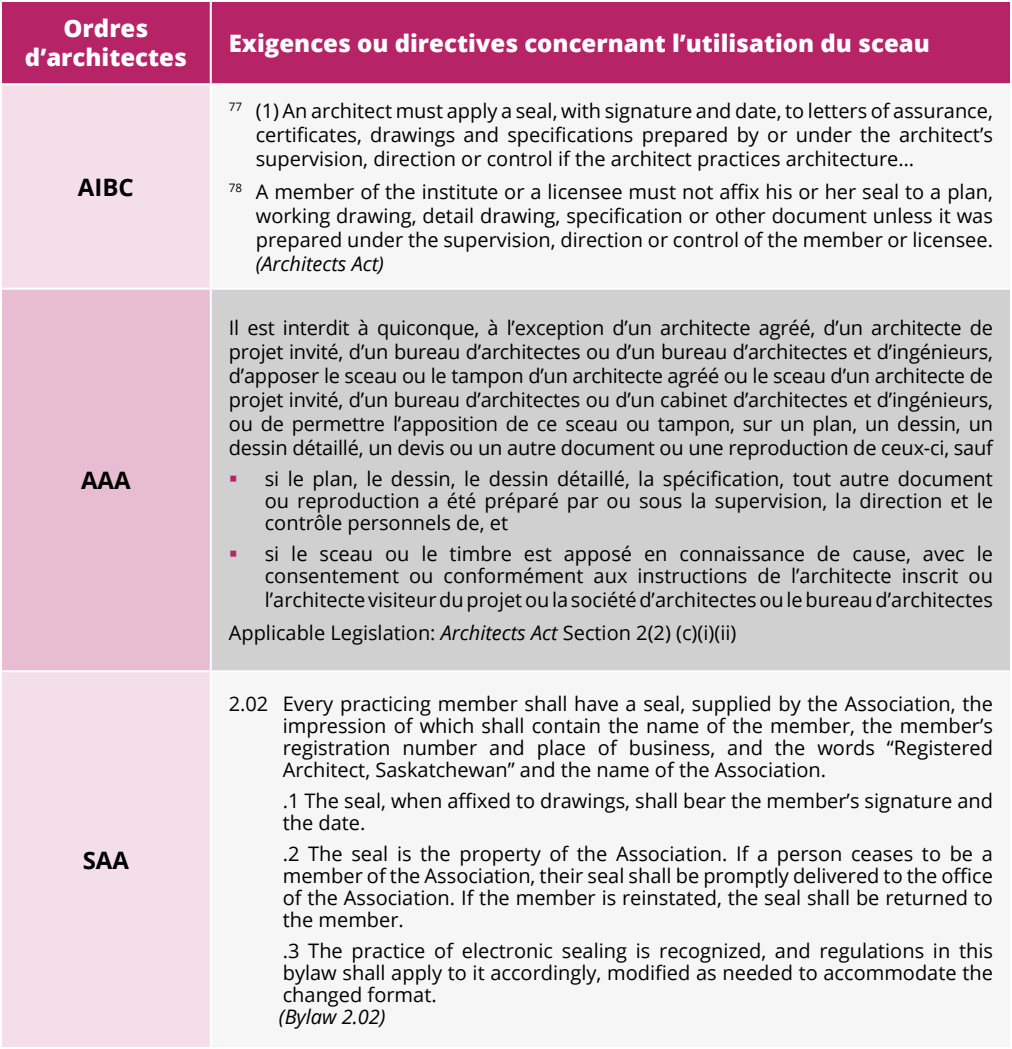
<style>
.page{position:relative;width:1012px;height:1049px;background:#fff}
.page>*{position:absolute;margin:0;border:0;box-sizing:border-box;transform-origin:0 0}
.t1{font:800 24px/28.8px "Open Sans";color:#fff;text-align:center}
.t2{font:700 24px "Open Sans";color:#000}
.t3{font:20px/22px "Open Sans";color:#000;text-align:justify}
.t4{font:italic 20px "Open Sans";color:#000}
.s1{font-style:italic}
</style>
<div class="page">
<div style="left:2px;top:2px;width:1008px;height:81px;background:#b62467"></div>
<div style="left:2px;top:85px;width:208px;height:961px;background:#f4dee8"></div>
<div style="left:211px;top:84px;width:800px;height:204px;background:#f7f6f7"></div>
<div style="left:1px;top:288px;width:210px;height:383px;background:#e9bdd1"></div>
<div style="left:211px;top:288px;width:800px;height:383px;background:#d0d0d0"></div>
<div style="left:211px;top:671px;width:800px;height:376px;background:#f7f6f7"></div>
<hr style="left:210px;top:2px;width:2px;height:81px;background:#fff">
<hr style="left:211px;top:83px;width:801px;height:2px;background:#fff">
<hr style="left:210px;top:85px;width:2px;height:202px;background:#fff">
<hr style="left:1010px;top:85px;width:2px;height:202px;background:#fff">
<hr style="left:0;top:287px;width:211px;height:2px;background:#fff">
<hr style="left:0;top:289px;width:2px;height:381px;background:#fff">
<hr style="left:211px;top:287px;width:801px;height:2px;background:#fff">
<hr style="left:210px;top:289px;width:2px;height:381px;background:#fff">
<hr style="left:1010px;top:289px;width:2px;height:381px;background:#fff">
<hr style="left:0;top:670px;width:211px;height:2px;background:#fff">
<hr style="left:211px;top:670px;width:801px;height:2px;background:#fff">
<hr style="left:210px;top:672px;width:2px;height:374px;background:#fff">
<hr style="left:1010px;top:672px;width:2px;height:374px;background:#fff">
<hr style="left:211px;top:1046px;width:801px;height:2px;background:#fff">
<p class="t1" style="left:25px;top:13px;width:163px">Ordres d’architectes</p>
<p class="t2" style="left:78px;top:170px;width:57px">AIBC</p>
<p class="t2" style="left:81px;top:463px;width:51px">AAA</p>
<p class="t2" style="left:83px;top:843px;width:48px">SAA</p>
<p class="t1" style="left:229px;top:27px;width:703px">Exigences ou directives concernant l’utilisation du sceau</p>
<p class="t3" style="left:256px;top:98px;width:739px;line-height:24px;text-indent:-27px"><sup>77</sup> (1) An architect must apply a seal, with signature and date, to letters of assurance, certificates, drawings and specifications prepared by or under the architect’s supervision, direction or control if the architect practices architecture…</p>
<p class="t3" style="left:256px;top:179px;width:739px;line-height:24px;text-indent:-27px"><sup>78</sup> A member of the institute or a licensee must not affix his or her seal to a plan, working drawing, detail drawing, specification or other document unless it was prepared under the supervision, direction or control of the member or licensee.</p>
<p class="t4" style="left:256px;top:250px;width:130px">(Architects Act)</p>
<p class="t3" style="left:229px;top:315px;width:766px;line-height:24px">Il est interdit à quiconque, à l’exception d’un architecte agréé, d’un architecte de projet invité, d’un bureau d’architectes ou d’un bureau d’architectes et d’ingénieurs, d’apposer le sceau ou le tampon d’un architecte agréé ou le sceau d’un architecte de projet invité, d’un bureau d’architectes ou d’un cabinet d’architectes et d’ingénieurs, ou de permettre l’apposition de ce sceau ou tampon, sur un plan, un dessin, un dessin détaillé, un devis ou un autre document ou une reproduction de ceux-ci, sauf</p>
<p class="t3" style="left:265px;top:467px;width:730px">si le plan, le dessin, le dessin détaillé, la spécification, tout autre document ou reproduction a été préparé par ou sous la supervision, la direction et le contrôle personnels de, et</p>
<p class="t3" style="left:265px;top:542px;width:730px">si le sceau ou le timbre est apposé en connaissance de cause, avec le consentement ou conformément aux instructions de l’architecte inscrit ou</p>
<p class="t3" style="left:229px;top:582px;width:766px;line-height:33px;text-indent:36px">l’architecte visiteur du projet ou la société d’architectes ou le bureau d’architectes<br>Applicable Legislation: <span class="s1">Architects Act</span> Section 2(2) (c)(i)(ii)</p>
<p class="t3" style="left:283px;top:691px;width:712px;text-indent:-54px">2.02 Every practicing member shall have a seal, supplied by the Association, the impression of which shall contain the name of the member, the member’s registration number and place of business, and the words “Registered Architect, Saskatchewan” and the name of the Association.</p>
<p class="t3" style="left:283px;top:788px;width:712px">.1 The seal, when affixed to drawings, shall bear the member’s signature and the date.</p>
<p class="t3" style="left:283px;top:841px;width:712px">.2 The seal is the property of the Association. If a person ceases to be a member of the Association, their seal shall be promptly delivered to the office of the Association. If the member is reinstated, the seal shall be returned to the member.</p>
<p class="t3" style="left:283px;top:938px;width:712px">.3 The practice of electronic sealing is recognized, and regulations in this bylaw shall apply to it accordingly, modified as needed to accommodate the changed format.</p>
<p class="t4" style="left:279px;top:1002px;width:108px">(Bylaw 2.02)</p>
</div>
